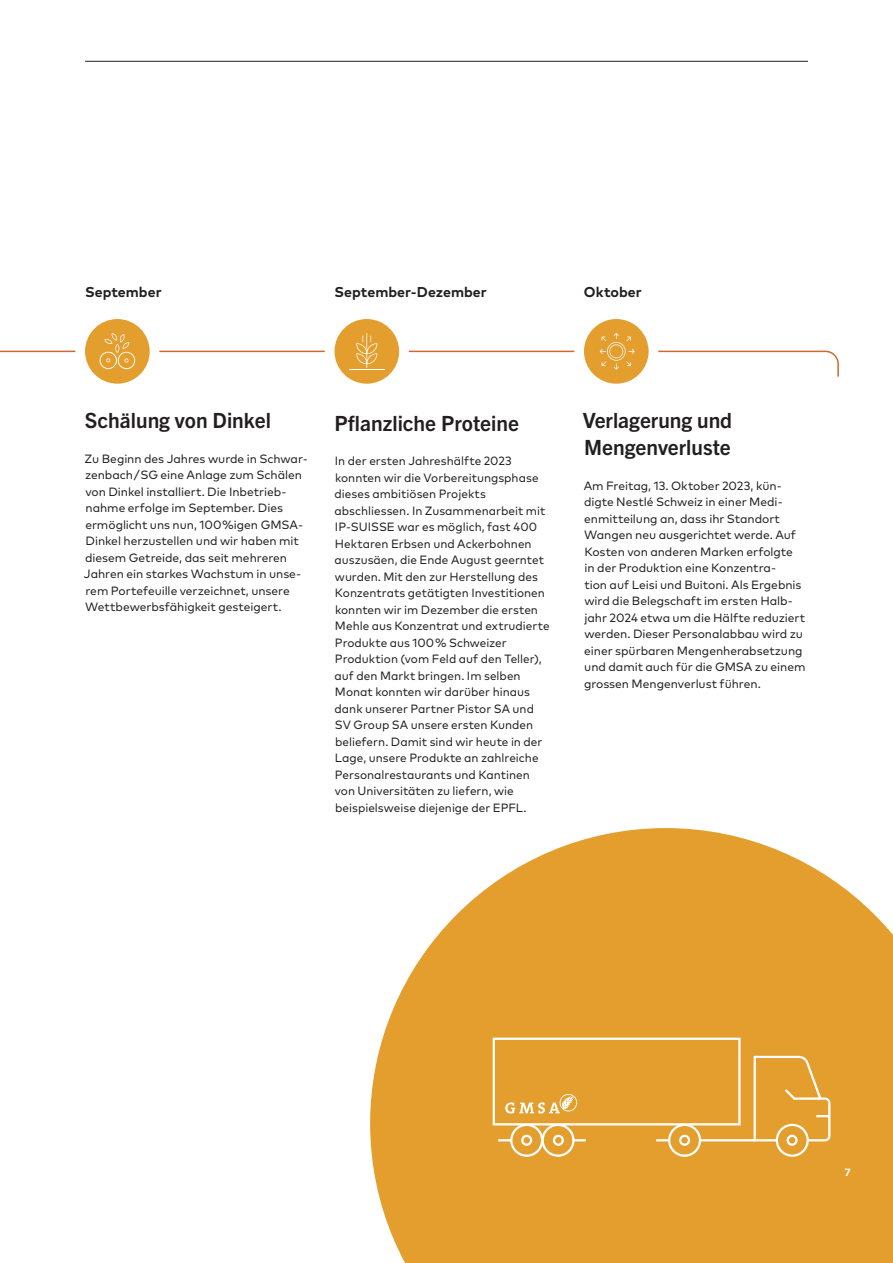
<style>
.page{position:relative;width:893px;height:1263px;background:#fff}
.page>*{position:absolute;margin:0;border:0;box-sizing:border-box;transform-origin:0 0}
.Liste_numéro_1{font:700 21px/27px "Trade Gothic Next LT Pro";color:#231f20}
.Texte_courant{font:700 14.25px "Mark Pro";color:#231f20}
.Texte_timeline{font:12px/16.5px "Mark Pro";color:#231f20}
.t1{font:700 10.5px "Mark Pro";color:#fff}
</style>
<div class="page">
<hr style="left:85px;top:61px;width:723px;height:1px;background:#231f20">
<svg style="left:370px;top:828px;width:523px;height:435px;background:#e7ac4b"></svg>
<div style="left:776px;top:1124px;width:33px;height:33px;border:2px solid #fff;border-radius:50%"></div>
<div style="left:668px;top:1124px;width:33px;height:33px;border:2px solid #fff;border-radius:50%"></div>
<div style="left:510px;top:1124px;width:33px;height:33px;border:2px solid #fff;border-radius:50%"></div>
<div style="left:541px;top:1124px;width:33px;height:33px;border:2px solid #fff;border-radius:50%"></div>
<div style="left:493px;top:1038px;width:248px;height:87px;border:2px solid #fff"></div>
<svg style="left:498px;top:1055px;width:334px;height:92px;background:#e5a63f"></svg>
<svg style="left:658px;top:350px;width:181px;height:27px"></svg>
<div style="left:85px;top:319px;width:65px;height:65px;background:#e39e2d;border-radius:50%"></div>
<svg style="left:99px;top:333px;width:36px;height:36px"></svg>
<div style="left:334px;top:319px;width:65px;height:65px;background:#e39e2d;border-radius:50%"></div>
<svg style="left:356px;top:333px;width:21px;height:35px"></svg>
<hr style="left:349px;top:369px;width:36px;height:1px;background:#fff">
<div style="left:584px;top:319px;width:65px;height:65px;background:#e39e2d;border-radius:50%"></div>
<svg style="left:600px;top:333px;width:35px;height:37px"></svg>
<hr style="left:0;top:351px;width:75px;height:1px;background:#ce692d">
<hr style="left:159px;top:351px;width:166px;height:1px;background:#ce692d">
<hr style="left:409px;top:351px;width:165px;height:1px;background:#ce692d">
<p class="Texte_courant" style="left:85px;top:282px;width:78px">September</p>
<p class="Texte_courant" style="left:334px;top:282px;width:154px">September-Dezember</p>
<p class="Texte_courant" style="left:584px;top:282px;width:59px">Oktober</p>
<p class="Liste_numéro_1" style="left:85px;top:406px;width:188px">Schälung von Dinkel</p>
<p class="Texte_timeline" style="left:84px;top:449px;width:226px">Zu Beginn des Jahres wurde in Schwar&shy;zenbach / SG eine Anlage zum Schälen von Dinkel installiert. Die Inbetrieb&shy;nahme erfolge im September. Dies ermöglicht uns nun, 100 %igen GMSA-Dinkel herzustellen und wir haben mit diesem Getreide, das seit mehreren Jahren ein starkes Wachstum in unse&shy;rem Portefeuille verzeichnet, unsere Wettbewerbsfähigkeit gesteigert.</p>
<p class="Liste_numéro_1" style="left:335px;top:408px;width:186px">Pflanzliche Proteine</p>
<p class="Texte_timeline" style="left:335px;top:452px;width:216px">In der ersten Jahreshälfte 2023 konnten wir die Vorbereitungsphase dieses ambitiösen Projekts abschliessen. In Zusammenarbeit mit IP-SUISSE war es möglich, fast 400<br>Hektaren Erbsen und Ackerbohnen auszusäen, die Ende August geerntet wurden. Mit den zur Herstellung des Konzentrats getätigten Investitionen konnten wir im Dezember die ersten Mehle aus Konzentrat und extrudierte Produkte aus 100 % Schweizer Produktion (vom Feld auf den Teller), auf den Markt bringen. Im selben Monat konnten wir darüber hinaus dank unserer Partner Pistor SA und SV Group SA unsere ersten Kunden beliefern. Damit sind wir heute in der Lage, unsere Produkte an zahlreiche Personalrestaurants und Kantinen von Universitäten zu liefern, wie beispielsweise diejenige der EPFL.</p>
<h2 class="Liste_numéro_1" style="left:583px;top:406px;width:151px">Verlagerung und<br>Mengenverluste</h2>
<p class="Texte_timeline" style="left:584px;top:476px;width:223px">Am Freitag, 13. Oktober 2023, kün&shy;digte Nestlé Schweiz in einer Medi&shy;enmitteilung an, dass ihr Standort Wangen neu ausgerichtet werde. Auf Kosten von anderen Marken erfolgte<br>in der Produktion eine Konzentra-<br>tion auf Leisi und Buitoni. Als Ergebnis wird die Belegschaft im ersten Halb&shy;jahr 2024 etwa um die Hälfte reduziert werden. Dieser Personalabbau wird zu einer spürbaren Mengenherabsetzung und damit auch für die GMSA zu einem grossen Mengenverlust führen.</p>
<p class="t1" style="left:845px;top:1165px;width:7px">7</p>
</div>
